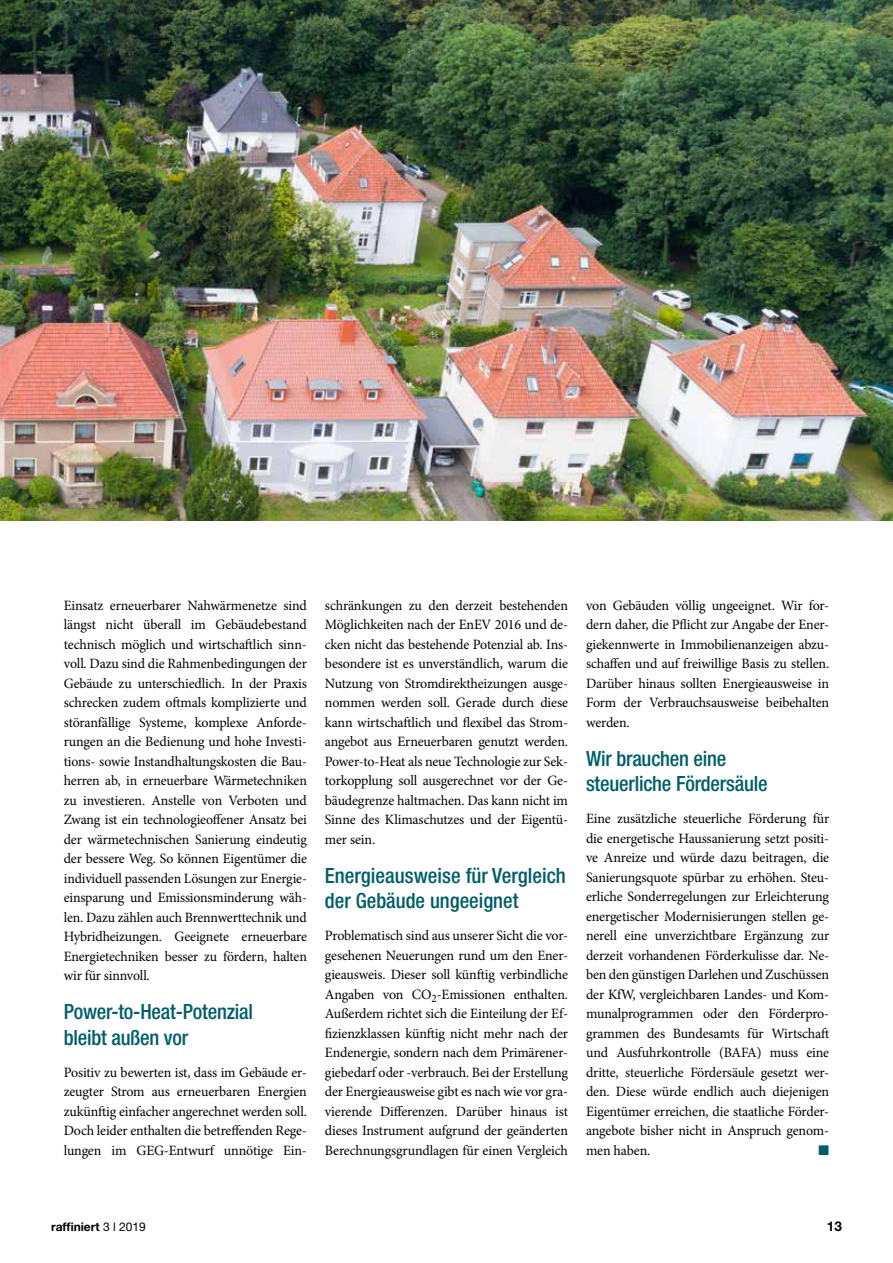
<style>
.page{position:relative;width:893px;height:1263px;background:#fff}
.page>*{position:absolute;margin:0;border:0;box-sizing:border-box;transform-origin:0 0}
.t1{font:500 condensed 21px/25.5px "Helvetica Neue LT Std";letter-spacing:-.01em;color:#005e68}
.t2{font:14.25px/19.5px "Minion Pro";letter-spacing:-.01em;color:#000;text-align:justify}
.t3{font:13.95px "Zapf Dingbats ITC";color:#005e68}
.t4{font:700 13.5px "Helvetica Neue LT Std";color:#000}
.t5{font:700 12px "Helvetica Neue LT Std";color:#000}
.s1{font-weight:400}
</style>
<div class="page">
<img style="left:0;top:0;width:893px;height:521px">
<p class="t2" style="left:64px;top:595px;width:245px">Einsatz erneuerbarer Nahwärmenetze sind längst nicht überall im Gebäudebestand technisch möglich und wirtschaftlich sinn&shy;voll. Dazu sind die Rahmenbedingungen der Gebäude zu unterschiedlich. In der Praxis schrecken zudem oftmals komplizierte und störanfällige Systeme, komplexe Anforde&shy;rungen an die Bedienung und hohe Investi&shy;tions- sowie Instandhaltungskosten die Bau&shy;herren ab, in erneuerbare Wärmetechniken zu investieren. Anstelle von Verboten und Zwang ist ein technologieoffener Ansatz bei der wärmetechnischen Sanierung eindeutig der bessere Weg. So können Eigentümer die individuell passenden Lösungen zur Energie&shy;einsparung und Emissionsminderung wäh&shy;len. Dazu zählen auch Brennwerttechnik und Hybridheizungen. Geeignete erneuerbare Energietechniken besser zu fördern, halten wir für sinnvoll.</p>
<h1 class="t1" style="left:64px;top:998px;width:191px">Power-to-Heat-Potenzial bleibt außen vor</h1>
<p class="t2" style="left:64px;top:1062px;width:245px">Positiv zu bewerten ist, dass im Gebäude er&shy;zeugter Strom aus erneuerbaren Energien zukünftig einfacher angerechnet werden soll.<br>Doch leider enthalten die betreffenden Rege&shy;lungen im GEG-Entwurf unnötige Ein-</p>
<p class="t2" style="left:325px;top:595px;width:245px">schränkungen zu den derzeit bestehenden Möglichkeiten nach der EnEV 2016 und de&shy;cken nicht das bestehende Potenzial ab. Ins&shy;besondere ist es unverständlich, warum die Nutzung von Stromdirektheizungen ausge&shy;nommen werden soll. Gerade durch diese kann wirtschaftlich und flexibel das Strom&shy;angebot aus Erneuerbaren genutzt werden.<br>Power-to-Heat als neue Technologie zur Sek&shy;torkopplung soll ausgerechnet vor der Ge&shy;bäudegrenze haltmachen. Das kann nicht im Sinne des Klimaschutzes und der Eigentü&shy;mer sein.</p>
<h1 class="t1" style="left:325px;top:862px;width:242px">Energieausweise für Vergleich der Gebäude ungeeignet</h1>
<p class="t2" style="left:325px;top:926px;width:245px">Problematisch sind aus unserer Sicht die vor&shy;gesehenen Neuerungen rund um den Ener&shy;gieausweis. Dieser soll künftig verbindliche Angaben von CO<sub>2</sub>-Emissionen enthalten.<br>Außerdem richtet sich die Einteilung der Ef&shy;fizienzklassen künftig nicht mehr nach der Endenergie, sondern nach dem Primärener&shy;giebedarf oder -verbrauch. Bei der Erstellung der Energieausweise gibt es nach wie vor gra&shy;vierende Differenzen. Darüber hinaus ist dieses Instrument aufgrund der geänderten Berechnungsgrundlagen für einen Vergleich</p>
<p class="t2" style="left:586px;top:595px;width:245px">von Gebäuden völlig ungeeignet. Wir for&shy;dern daher, die Pflicht zur Angabe der Ener&shy;giekennwerte in Immobilienanzeigen abzu&shy;schaffen und auf freiwillige Basis zu stellen.<br>Darüber hinaus sollten Energieausweise in Form der Verbrauchsausweise beibehalten werden.</p>
<h1 class="t1" style="left:586px;top:745px;width:183px">Wir brauchen eine steuerliche Fördersäule</h1>
<p class="t2" style="left:586px;top:809px;width:245px">Eine zusätzliche steuerliche Förderung für die energetische Haussanierung setzt positi&shy;ve Anreize und würde dazu beitragen, die Sanierungsquote spürbar zu erhöhen. Steu&shy;erliche Sonderregelungen zur Erleichterung energetischer Modernisierungen stellen ge&shy;nerell eine unverzichtbare Ergänzung zur derzeit vorhandenen Förderkulisse dar. Ne&shy;ben den günstigen Darlehen und Zuschüssen der KfW, vergleichbaren Landes- und Kom&shy;munalprogrammen oder den Förderpro&shy;grammen des Bundesamts für Wirtschaft und Ausfuhrkontrolle (BAFA) muss eine dritte, steuerliche Fördersäule gesetzt wer&shy;den. Diese würde endlich auch diejenigen Eigentümer erreichen, die staatliche Förder&shy;angebote bisher nicht in Anspruch genom&shy;men haben.</p>
<p class="t3" style="left:819px;top:1143px;width:12px">■</p>
<p class="t5" style="left:51px;top:1219px;width:96px">raffiniert <span class="s1">3 l 2019</span></p>
<p class="t4" style="left:827px;top:1217px;width:17px">13</p>
</div>
